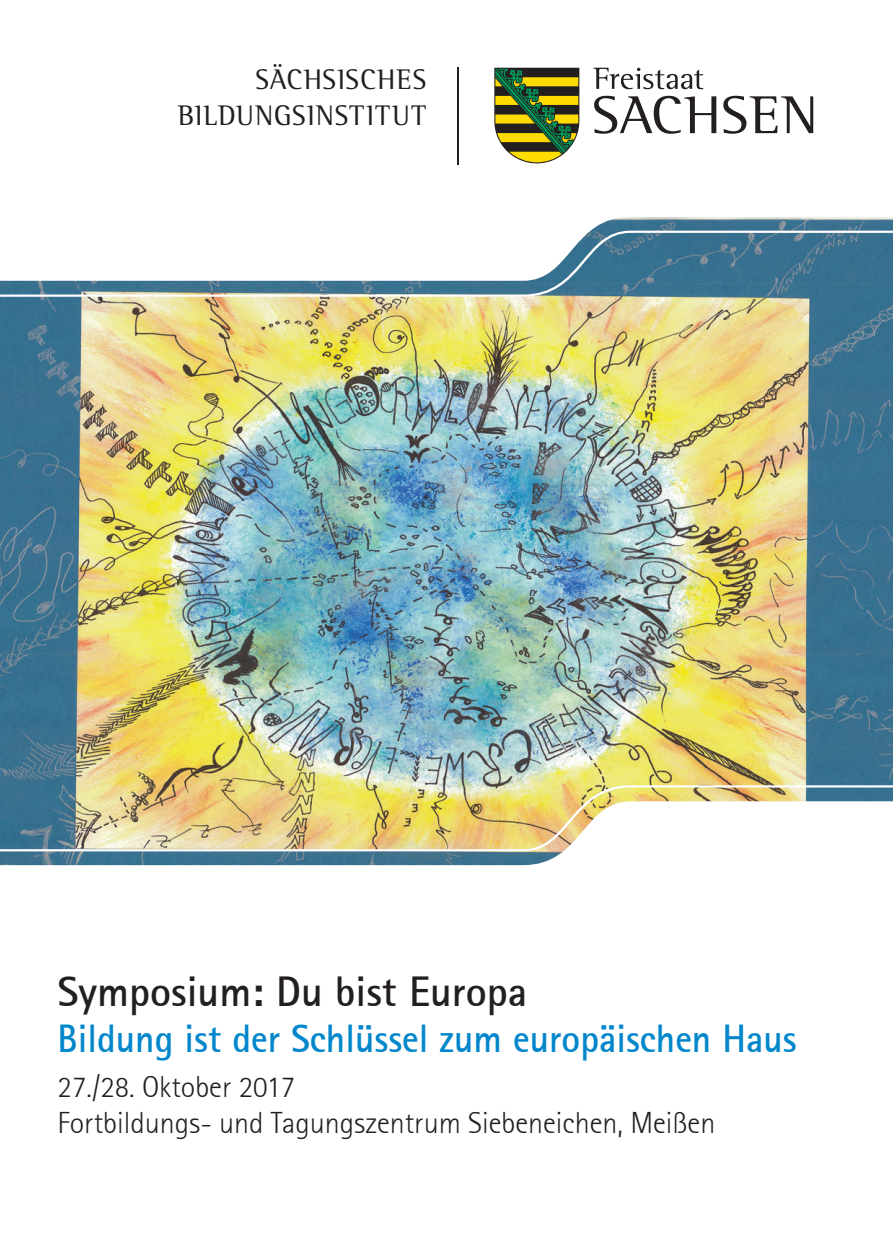
<style>
.page{position:relative;width:893px;height:1259px;background:#fff}
.page>*{position:absolute;margin:0;border:0;box-sizing:border-box;transform-origin:0 0}
.t1{font:700 42px "Rotis Sans Serif";color:#231f20}
.t2{font:700 39px "Rotis Sans Serif";color:#0086cb;scale:.96 1}
.t3{font:300 30px/36px "Rotis Sans Serif";color:#231f20}
.t4{font:29.1px/36px "Rotis Semi Serif";letter-spacing:.035em;color:#231f20;text-align:right}
</style>
<div class="page">
<svg style="left:594px;top:96px;width:122px;height:38px"></svg>
<svg style="left:723px;top:96px;width:90px;height:38px"></svg>
<svg style="left:593px;top:68px;width:110px;height:21px"></svg>
<svg style="left:494px;top:68px;width:85px;height:95px;background:#777e32"></svg>
<hr style="left:457px;top:67px;width:2px;height:98px;background:#231f20">
<img style="left:0;top:217px;width:893px;height:648px">
<p class="t4" style="left:178px;top:61px;width:250px">SÄCHSISCHES<br>BILDUNGSINSTITUT</p>
<h1 class="t1" style="left:58px;top:965px;width:471px">Symposium: Du bist Europa</h1>
<h2 class="t2" style="left:58px;top:1014px;width:771px">Bildung ist der Schlüssel zum europäischen Haus</h2>
<p class="t3" style="left:58px;top:1069px;width:659px">27./28. Oktober 2017<br>Fortbildungs- und Tagungszentrum Siebeneichen, Meißen</p>
</div>
